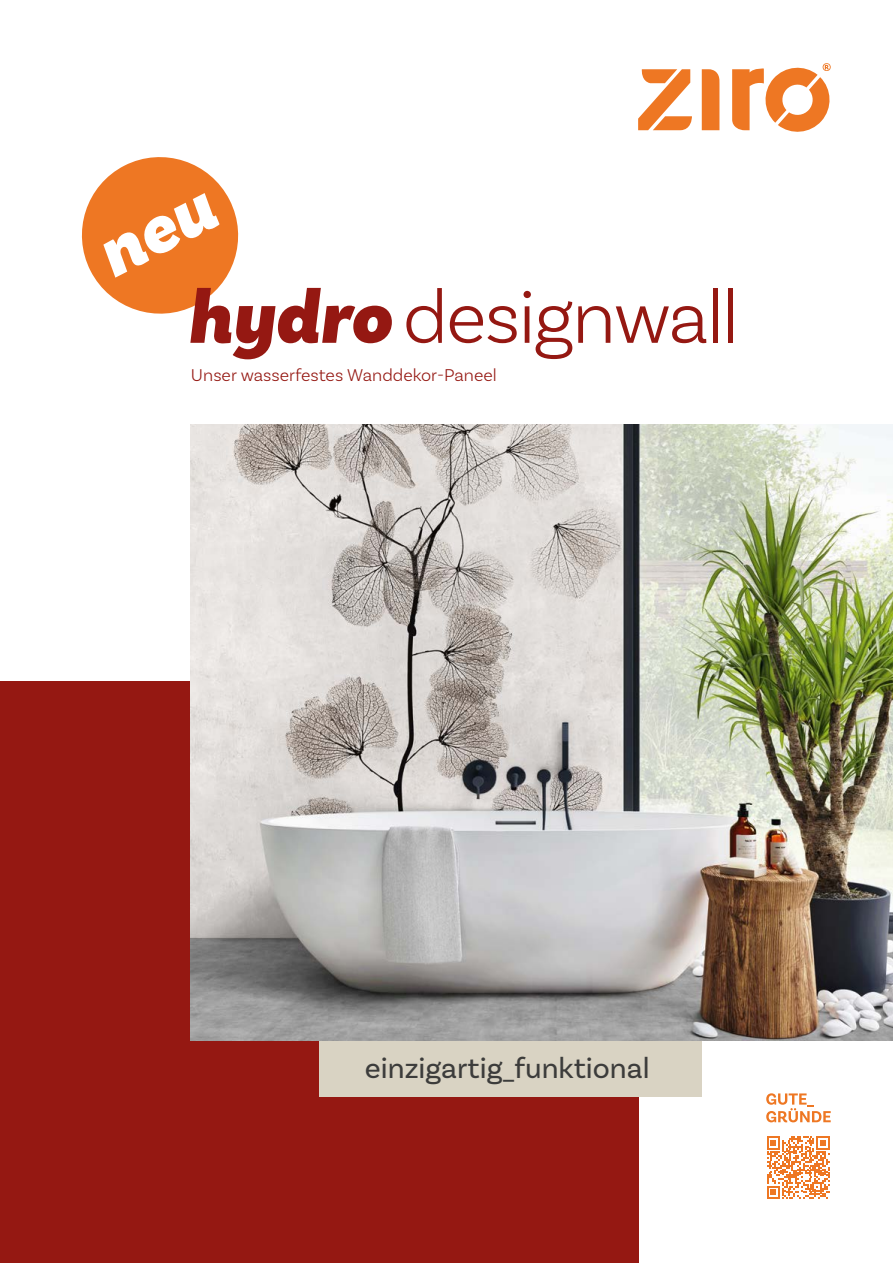
<style>
.page{position:relative;width:893px;height:1263px;background:#fff}
.page>*{position:absolute;margin:0;border:0;box-sizing:border-box;transform-origin:0 0}
.t1{font:300 77.7px "Basic Sans";letter-spacing:-.025em;color:#951812}
.t2{font:30px "Basic Sans";color:#3c3c3b}
.t3{font:300 18px "Basic Sans";color:#951812}
.s1{font-weight:900;font-style:italic}
</style>
<div class="page">
<div style="left:0;top:682px;width:638px;height:581px;background:#951812"></div>
<svg style="left:702px;top:69px;width:17px;height:61px"></svg>
<svg style="left:638px;top:69px;width:54px;height:61px"></svg>
<svg style="left:732px;top:63px;width:99px;height:69px"></svg>
<svg style="left:766px;top:1093px;width:65px;height:29px"></svg>
<svg style="left:767px;top:1136px;width:62px;height:63px"></svg>
<div style="left:319px;top:1038px;width:383px;height:58px;background:#d9d3c3"></div>
<svg style="left:81px;top:157px;width:158px;height:157px"></svg>
<img style="left:191px;top:424px;width:702px;height:617px">
<h1 class="t1" style="left:187px;top:271px;width:554px"><span class="s1">hydro</span> designwall</h1>
<p class="t3" style="left:191px;top:365px;width:307px">Unser wasserfestes Wanddekor-Paneel</p>
<h2 class="t2" style="left:365px;top:1049px;width:286px">einzigartig_funktional</h2>
</div>
